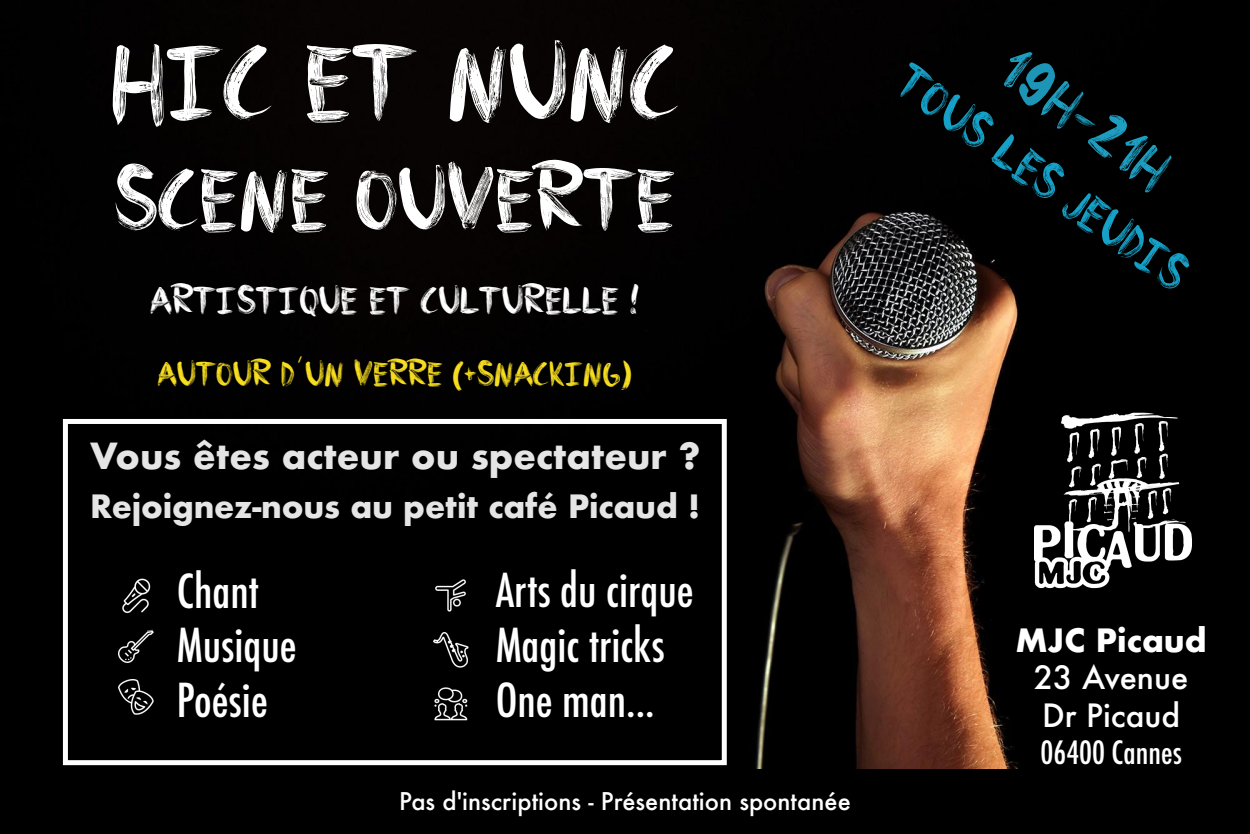
<style>
.page{position:relative;width:1250px;height:834px;background:#fff}
.page>*{position:absolute;margin:0;border:0;box-sizing:border-box;transform-origin:0 0}
.t1{font:125px "PLUME";color:#fff}
.t2{font:102.5px "PLUME";color:#fff}
.t3{font:500 condensed 45.5px/54.6px "Futura";color:#fff}
.t4{font:45px "PLUME";color:#fff}
.t5{font:40px "PLUME";color:#f7dd1f}
.t6{font:700 35px "Futura";color:#e5e5e5}
.t7{font:700 31.25px "Futura";letter-spacing:-.005em;color:#e5e5e5}
.t8{font:500 31.25px/37.5px "Futura";color:#fff}
.t9{font:500 condensed 31.25px "Futura";color:#fff}
.t10{font:700 31.25px "Futura";color:#fff}
.t11{font:500 23.75px "Futura";color:#fff}
.s1{font-family:"RNS Camelia"}
</style>
<div class="page">
<div style="left:0;top:768px;width:1250px;height:66px;background:#000"></div>
<img style="left:0;top:0;width:1250px;height:768px">
<img style="left:1022px;top:402px;width:182px;height:198px">
<img style="left:119px;top:578px;width:35px;height:35px">
<img style="left:119px;top:629px;width:35px;height:35px">
<img style="left:434px;top:578px;width:35px;height:35px">
<img style="left:434px;top:687px;width:35px;height:35px">
<img style="left:119px;top:679px;width:35px;height:35px">
<img style="left:434px;top:632px;width:35px;height:35px">
<div style="left:63px;top:419px;width:664px;height:346px;border:5px solid #fff"></div>
<svg style="left:900px;top:52px;width:290px;height:237px"></svg>
<h1 class="t1" style="left:110px;top:25px;width:571px">HIC ET NUNC</h1>
<h2 class="t2" style="left:114px;top:152px;width:563px">SCENE OUVERTE</h2>
<p class="t4" style="left:151px;top:280px;width:490px">ARTISTIQUE ET CULTURELLE !</p>
<p class="t5" style="left:158px;top:356px;width:475px">AUTOUR D<span class="s1">’</span>UN VERRE (+SNACKING)</p>
<p class="t6" style="left:90px;top:431px;width:612px">Vous êtes acteur ou spectateur ?</p>
<p class="t7" style="left:90px;top:483px;width:612px">Rejoignez-nous au petit café Picaud !</p>
<p class="t3" style="left:177px;top:563px;width:121px">Chant<br>Musique<br>Poésie</p>
<p class="t3" style="left:496px;top:563px;width:199px">Arts du cirque<br>Magic tricks<br>One man...</p>
<p class="t11" style="left:399px;top:785px;width:453px">Pas d'inscriptions - Présentation spontanée</p>
<p class="t10" style="left:1016px;top:617px;width:193px">MJC Picaud</p>
<p class="t8" style="left:1034px;top:658px;width:156px">23 Avenue<br>Dr Picaud</p>
<p class="t9" style="left:1040px;top:732px;width:143px">06400 Cannes</p>
</div>
